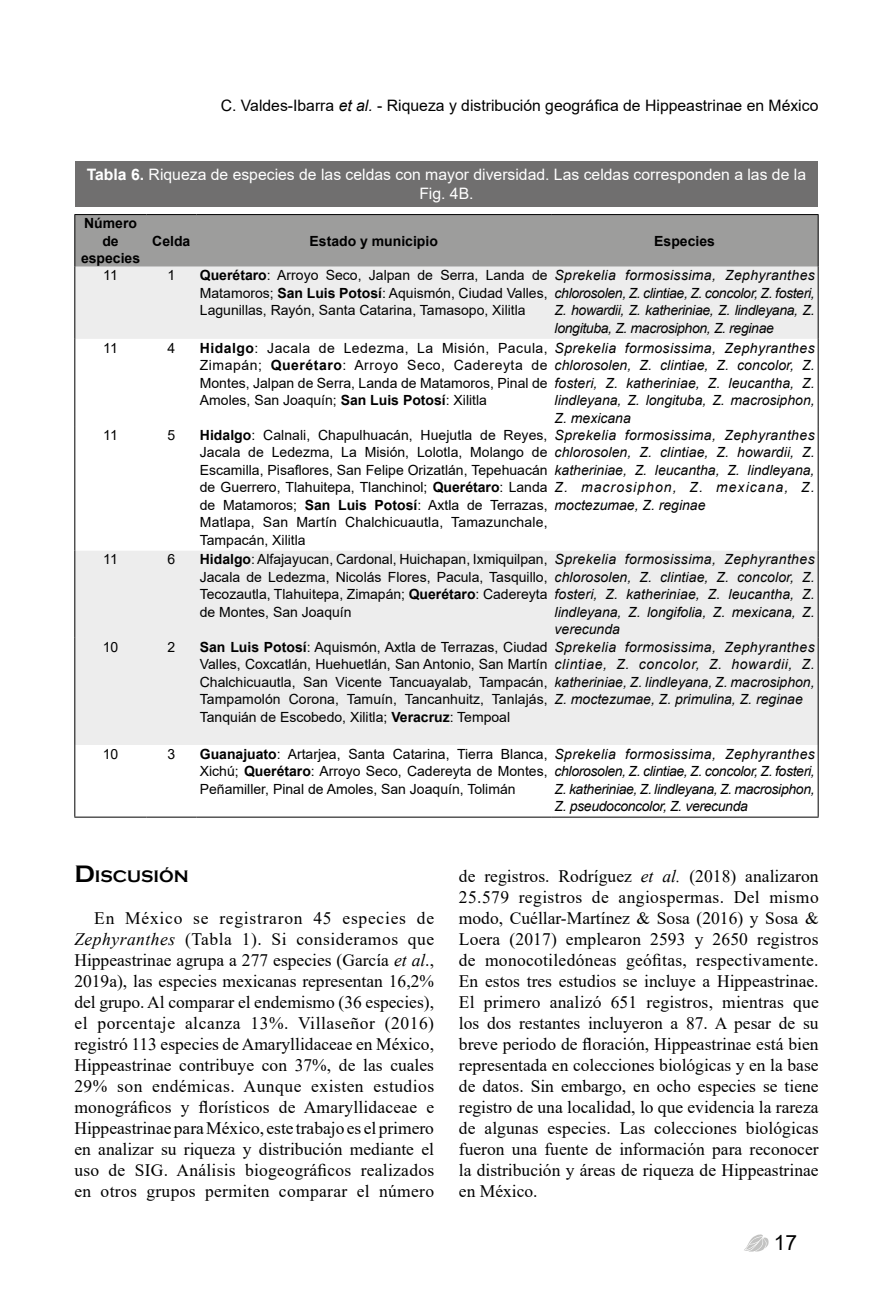
<style>
.page{position:relative;width:893px;height:1290px;background:#fff}
.page>*{position:absolute;margin:0;border:0;box-sizing:border-box;transform-origin:0 0}
.t1{font:21px "Arial";color:#000}
.t2{font:17.5px/21px "Times New Roman";letter-spacing:.01em;color:#000;text-align:justify}
.t3{font:700 17.15px "Copperplate Gothic";color:#000}
.t4{font:15.75px/18.9px "Arial";color:#fff;text-align:center}
.t5{font:15.75px "Arial";color:#000}
.t6{font:14px/17.5px "Arial";color:#000;text-align:justify}
.t7{font:italic 14px/17.5px "Arial";color:#000;text-align:justify}
.t8{font:700 14px/17.5px "Arial";color:#000;text-align:center}
.s1{font-style:italic}
.s2{font-weight:700}
.s3{font-size:24.5px}
</style>
<div class="page">
<svg style="left:744px;top:1234px;width:24px;height:17px"></svg>
<div style="left:75px;top:161px;width:743px;height:45px;background:#706f6f"></div>
<div style="left:75px;top:215px;width:743px;height:52px;background:#9d9d9c"></div>
<svg style="left:75px;top:267px;width:743px;height:478px;fill:#ededed"></svg>
<hr style="left:74px;top:214px;width:72px;height:1px;background:#000">
<hr style="left:74px;top:215px;width:1px;height:52px;background:#000">
<hr style="left:146px;top:214px;width:50px;height:1px;background:#000">
<hr style="left:196px;top:214px;width:355px;height:1px;background:#000">
<hr style="left:551px;top:214px;width:268px;height:1px;background:#000">
<hr style="left:818px;top:215px;width:1px;height:52px;background:#000">
<hr style="left:74px;top:267px;width:1px;height:72px;background:#000">
<hr style="left:818px;top:267px;width:1px;height:72px;background:#000">
<hr style="left:74px;top:339px;width:1px;height:87px;background:#000">
<hr style="left:818px;top:339px;width:1px;height:87px;background:#000">
<hr style="left:74px;top:426px;width:1px;height:125px;background:#000">
<hr style="left:818px;top:426px;width:1px;height:125px;background:#000">
<hr style="left:74px;top:551px;width:1px;height:87px;background:#000">
<hr style="left:818px;top:551px;width:1px;height:87px;background:#000">
<hr style="left:74px;top:638px;width:1px;height:107px;background:#000">
<hr style="left:818px;top:638px;width:1px;height:107px;background:#000">
<hr style="left:74px;top:745px;width:1px;height:72px;background:#000">
<hr style="left:818px;top:745px;width:1px;height:72px;background:#000">
<hr style="left:74px;top:817px;width:72px;height:1px;background:#000">
<hr style="left:146px;top:817px;width:50px;height:1px;background:#000">
<hr style="left:196px;top:817px;width:355px;height:1px;background:#000">
<hr style="left:551px;top:817px;width:268px;height:1px;background:#000">
<p class="t5" style="left:221px;top:94px;width:599px">C. Valdes-Ibarra <span class="s1">et al.</span> - Riqueza y distribución geográfica de Hippeastrinae en México</p>
<p class="t4" style="left:87px;top:165px;width:721px"><span class="s2">Tabla 6.</span> Riqueza de especies de las celdas con mayor diversidad. Las celdas corresponden a las de la<br>Fig. 4B.</p>
<p class="t8" style="left:81px;top:215px;width:61px">Número de especies</p>
<p class="t8" style="left:152px;top:232px;width:40px">Celda</p>
<p class="t8" style="left:310px;top:232px;width:130px">Estado y municipio</p>
<p class="t8" style="left:654px;top:232px;width:62px">Especies</p>
<p class="t6" style="left:103px;top:267px;width:16px">11</p>
<p class="t6" style="left:167px;top:267px;width:9px">1</p>
<p class="t6" style="left:200px;top:267px;width:349px"><span class="s2">Querétaro</span>: Arroyo Seco, Jalpan de Serra, Landa de Matamoros; <span class="s2">San Luis Potosí</span>: Aquismón, Ciudad Valles, Lagunillas, Rayón, Santa Catarina, Tamasopo, Xilitla</p>
<p class="t7" style="left:555px;top:267px;width:262px">Sprekelia formosissima, Zephyranthes chlorosolen, Z. clintiae, Z. concolor, Z. fosteri, Z. howardii, Z. katheriniae, Z. lindleyana, Z. longituba, Z. macrosiphon, Z. reginae</p>
<p class="t6" style="left:103px;top:339px;width:16px">11</p>
<p class="t6" style="left:167px;top:339px;width:9px">4</p>
<p class="t6" style="left:200px;top:339px;width:349px"><span class="s2">Hidalgo</span>: Jacala de Ledezma, La Misión, Pacula, Zimapán; <span class="s2">Querétaro</span>: Arroyo Seco, Cadereyta de Montes, Jalpan de Serra, Landa de Matamoros, Pinal de Amoles, San Joaquín; <span class="s2">San Luis Potosí</span>: Xilitla</p>
<p class="t7" style="left:555px;top:339px;width:262px">Sprekelia formosissima, Zephyranthes chlorosolen, Z. clintiae, Z. concolor, Z. fosteri, Z. katheriniae, Z. leucantha, Z. lindleyana, Z. longituba, Z. macrosiphon, Z. mexicana</p>
<p class="t6" style="left:103px;top:426px;width:16px">11</p>
<p class="t6" style="left:167px;top:426px;width:9px">5</p>
<p class="t6" style="left:200px;top:426px;width:349px"><span class="s2">Hidalgo</span>: Calnali, Chapulhuacán, Huejutla de Reyes, Jacala de Ledezma, La Misión, Lolotla, Molango de Escamilla, Pisaflores, San Felipe Orizatlán, Tepehuacán de Guerrero, Tlahuitepa, Tlanchinol; <span class="s2">Querétaro</span>: Landa de Matamoros; <span class="s2">San Luis Potosí</span>: Axtla de Terrazas, Matlapa, San Martín Chalchicuautla, Tamazunchale, Tampacán, Xilitla</p>
<p class="t7" style="left:555px;top:426px;width:262px">Sprekelia formosissima, Zephyranthes chlorosolen, Z. clintiae, Z. howardii, Z. katheriniae, Z. leucantha, Z. lindleyana, Z. macrosiphon, Z. mexicana, Z. moctezumae, Z. reginae</p>
<p class="t6" style="left:103px;top:550px;width:16px">11</p>
<p class="t6" style="left:167px;top:550px;width:9px">6</p>
<p class="t6" style="left:200px;top:550px;width:349px"><span class="s2">Hidalgo</span>: Alfajayucan, Cardonal, Huichapan, Ixmiquilpan, Jacala de Ledezma, Nicolás Flores, Pacula, Tasquillo, Tecozautla, Tlahuitepa, Zimapán; <span class="s2">Querétaro</span>: Cadereyta de Montes, San Joaquín</p>
<p class="t7" style="left:555px;top:551px;width:262px">Sprekelia formosissima, Zephyranthes chlorosolen, Z. clintiae, Z. concolor, Z. fosteri, Z. katheriniae, Z. leucantha, Z. lindleyana, Z. longifolia, Z. mexicana, Z. verecunda</p>
<p class="t6" style="left:103px;top:638px;width:17px">10</p>
<p class="t6" style="left:167px;top:638px;width:9px">2</p>
<p class="t6" style="left:200px;top:638px;width:349px"><span class="s2">San Luis Potosí</span>: Aquismón, Axtla de Terrazas, Ciudad Valles, Coxcatlán, Huehuetlán, San Antonio, San Martín Chalchicuautla, San Vicente Tancuayalab, Tampacán, Tampamolón Corona, Tamuín, Tancanhuitz, Tanlajás, Tanquián de Escobedo, Xilitla; <span class="s2">Veracruz</span>: Tempoal</p>
<p class="t7" style="left:555px;top:638px;width:262px">Sprekelia formosissima, Zephyranthes clintiae, Z. concolor, Z. howardii, Z. katheriniae, Z. lindleyana, Z. macrosiphon, Z. moctezumae, Z. primulina, Z. reginae</p>
<p class="t6" style="left:103px;top:745px;width:17px">10</p>
<p class="t6" style="left:167px;top:745px;width:9px">3</p>
<p class="t6" style="left:200px;top:745px;width:349px"><span class="s2">Guanajuato</span>: Artarjea, Santa Catarina, Tierra Blanca, Xichú; <span class="s2">Querétaro</span>: Arroyo Seco, Cadereyta de Montes, Peñamiller, Pinal de Amoles, San Joaquín, Tolimán</p>
<p class="t7" style="left:555px;top:745px;width:262px">Sprekelia formosissima, Zephyranthes chlorosolen, Z. clintiae, Z. concolor, Z. fosteri, Z. katheriniae, Z. lindleyana, Z. macrosiphon, Z. pseudoconcolor, Z. verecunda</p>
<p class="t3" style="left:74px;top:867px;width:116px"><span class="s3">D</span>ISCUSIÓN</p>
<p class="t2" style="left:74px;top:907px;width:361px;text-indent:20px">En México se registraron 45 especies de <span class="s1">Zephyranthes</span> (Tabla 1). Si consideramos que Hippeastrinae agrupa a 277 especies (García <span class="s1">et al</span>., 2019a), las especies mexicanas representan 16,2% del grupo. Al comparar el endemismo (36 especies), el porcentaje alcanza 13%. Villaseñor (2016) registró 113 especies de Amaryllidaceae en México, Hippeastrinae contribuye con 37%, de las cuales 29% son endémicas. Aunque existen estudios monográficos y florísticos de Amaryllidaceae e Hippeastrinae para México, este trabajo es el primero en analizar su riqueza y distribución mediante el uso de SIG. Análisis biogeográficos realizados en otros grupos permiten comparar el número</p>
<p class="t2" style="left:459px;top:865px;width:361px">de registros. Rodríguez <span class="s1">et al.</span> (2018) analizaron 25.579 registros de angiospermas. Del mismo modo, Cuéllar-Martínez &amp; Sosa (2016) y Sosa &amp; Loera (2017) emplearon 2593 y 2650 registros de monocotiledóneas geófitas, respectivamente.<br>En estos tres estudios se incluye a Hippeastrinae.<br>El primero analizó 651 registros, mientras que los dos restantes incluyeron a 87. A pesar de su breve periodo de floración, Hippeastrinae está bien representada en colecciones biológicas y en la base de datos. Sin embargo, en ocho especies se tiene registro de una localidad, lo que evidencia la rareza de algunas especies. Las colecciones biológicas fueron una fuente de información para reconocer la distribución y áreas de riqueza de Hippeastrinae en México.</p>
<p class="t1" style="left:774px;top:1228px;width:25px">17</p>
</div>
